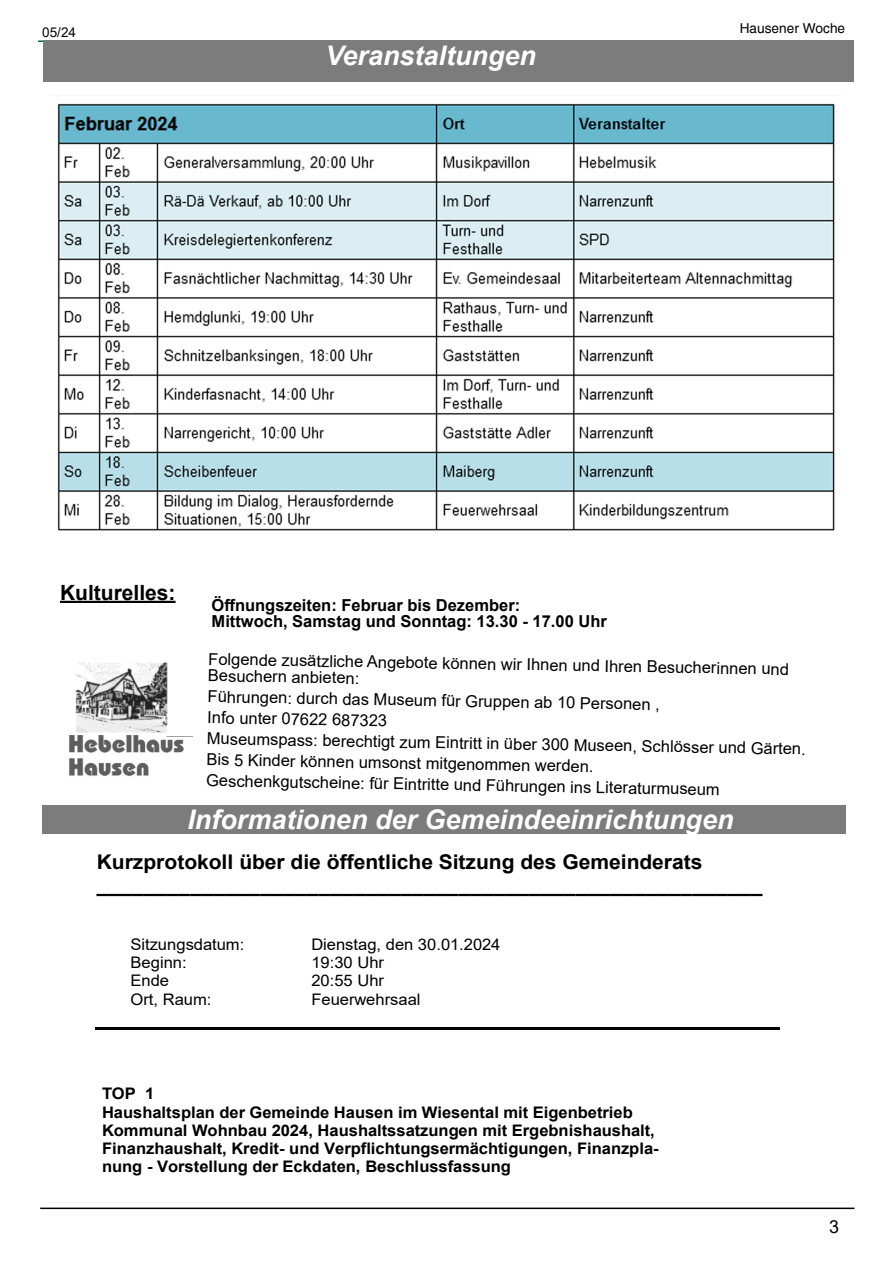
<style>
.page{position:relative;width:893px;height:1263px;background:#fff}
.page>*{position:absolute;margin:0;border:0;box-sizing:border-box;transform-origin:0 0}
.t1{font:italic 700 27px "Arial";color:#fff}
.t2{font:700 21px "Arial";color:#000}
.t3{font:700 20.25px/23.2px "Arial";letter-spacing:-.005em;color:#000;scale:1.04 1}
.t4{font:18px "Arial";color:#000}
.t5{font:16.5px/21px "Arial";color:#000}
.t6{font:700 16.5px/16.5px "Arial";color:#000}
.t7{font:700 15.9px/18.3px "Arial";color:#000;scale:1.04 1}
.t8{font:15.9px "Arial";color:#000;scale:1.04 1}
.t9{font:13.65px "Helvetica";color:#000}
.t10{font:13.5px "Arial";color:#000}
</style>
<div class="page">
<hr style="left:40px;top:1208px;width:814px;height:1px;background:#000">
<div style="left:43px;top:40px;width:810px;height:41px;background:#7c7c7c"></div>
<img style="left:69px;top:662px;width:123px;height:114px">
<hr style="left:60px;top:601px;width:116px;height:2px;background:#000">
<img style="left:57px;top:103px;width:778px;height:428px">
<div style="left:42px;top:805px;width:804px;height:28px;background:#7c7c7c"></div>
<hr style="left:95px;top:1028px;width:684px;height:2px;background:#000">
<p class="t10" style="left:42px;top:28px;width:35px">05/24</p>
<h1 class="t1" style="left:326px;top:45px;width:212px">Veranstaltungen</h1>
<p class="t9" style="left:740px;top:23px;width:107px">Hausener Woche</p>
<p class="t2" style="left:60px;top:584px;width:117px">Kulturelles:</p>
<p class="t6" style="left:212px;top:598px;width:397px">Öffnungszeiten: Februar bis Dezember:<br>Mittwoch, Samstag und Sonntag: 13.30 - 17.00 Uhr</p>
<p class="t5" style="left:208px;top:652px;width:582px;line-height:16.5px;rotate:1deg">Folgende zusätzliche Angebote können wir Ihnen und Ihren Besucherinnen und<br>Besuchern anbieten:</p>
<p class="t5" style="left:208px;top:687px;width:600px;rotate:1deg">Führungen: durch das Museum für Gruppen ab 10 Personen ,<br>Info unter 07622 687323<br>Museumspass: berechtigt zum Eintritt in über 300 Museen, Schlösser und Gärten.<br>Bis 5 Kinder können umsonst mitgenommen werden.<br>Geschenkgutscheine: für Eintritte und Führungen ins Literaturmuseum</p>
<h1 class="t1" style="left:187px;top:810px;width:548px">Informationen der Gemeindeeinrichtungen</h1>
<p class="t3" style="left:97px;top:852px;width:642px">Kurzprotokoll über die öffentliche Sitzung des Gemeinderats _________________________________________________________</p>
<p class="t8" style="left:131px;top:938px;width:111px">Sitzungsdatum:</p>
<p class="t8" style="left:311px;top:938px;width:183px">Dienstag, den 30.01.2024</p>
<p class="t8" style="left:131px;top:957px;width:55px">Beginn:</p>
<p class="t8" style="left:311px;top:957px;width:71px">19:30 Uhr</p>
<p class="t8" style="left:131px;top:975px;width:39px">Ende</p>
<p class="t8" style="left:311px;top:975px;width:71px">20:55 Uhr</p>
<p class="t8" style="left:131px;top:993px;width:79px">Ort, Raum:</p>
<p class="t8" style="left:311px;top:993px;width:106px">Feuerwehrsaal</p>
<p class="t7" style="left:102px;top:1086px;width:537px">TOP 1<br>Haushaltsplan der Gemeinde Hausen im Wiesental mit Eigenbetrieb Kommunal Wohnbau 2024, Haushaltssatzungen mit Ergebnishaushalt, Finanzhaushalt, Kredit- und Verpflichtungsermächtigungen, Finanzpla&shy;nung - Vorstellung der Eckdaten, Beschlussfassung</p>
<p class="t4" style="left:829px;top:1220px;width:12px">3</p>
</div>
